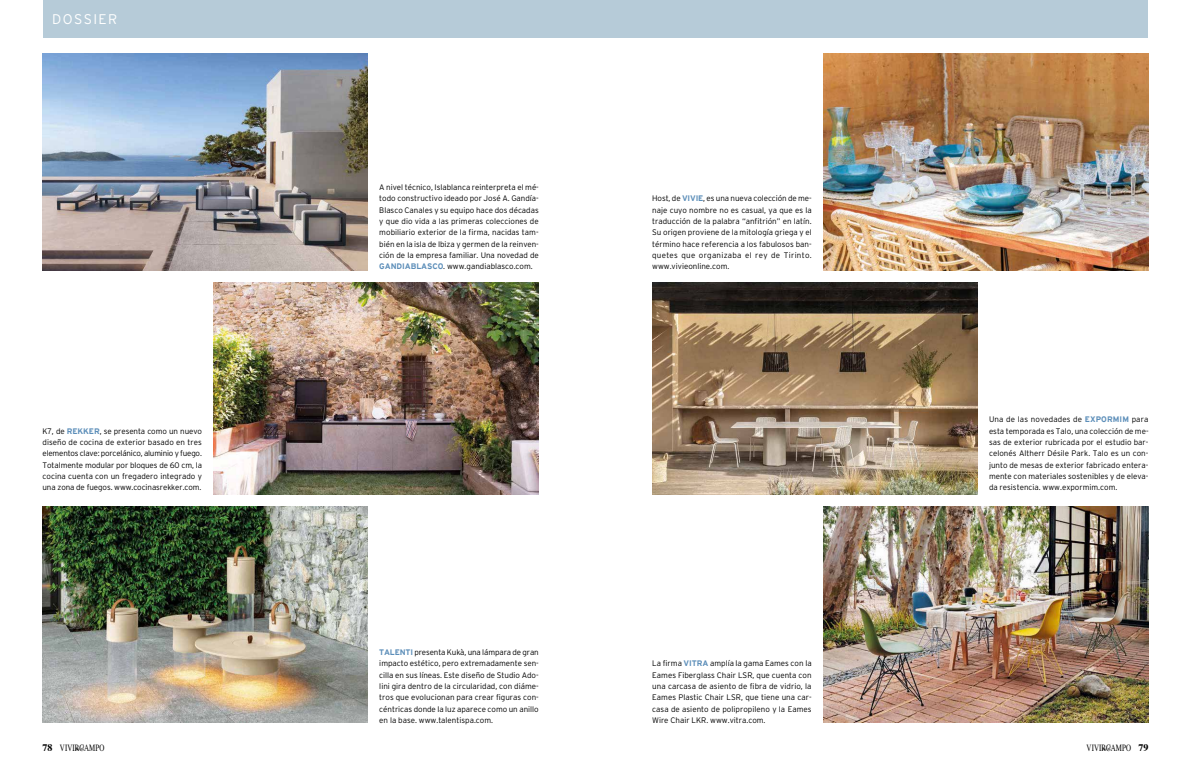
<style>
.page{position:relative;width:1191px;height:774px;background:#fff}
.page>*{position:absolute;margin:0;border:0;box-sizing:border-box;transform-origin:0 0}
.t1{font:300 14px "Interstate";letter-spacing:.1em;color:#fff}
.t2{font:700 10px "Times";color:#000}
.t3{font:9.5px "Times";letter-spacing:.01em;color:#000;scale:.73 1}
.t4{font:300 8px/11.3px "Interstate";color:#000;text-align:justify}
.s1{font-weight:700;color:#5c8eb9}
.s2{font-weight:700;font-size:10px}
.s3{font-family:"Mistral";font-size:5.4px}
</style>
<div class="page">
<div style="left:43px;top:0;width:552px;height:38px;background:#b6cbd8"></div>
<img style="left:213px;top:282px;width:326px;height:212px">
<img style="left:43px;top:54px;width:325px;height:217px">
<img style="left:43px;top:506px;width:325px;height:217px">
<div style="left:595px;top:0;width:553px;height:38px;background:#b6cbd8"></div>
<img style="left:652px;top:282px;width:325px;height:212px">
<img style="left:823px;top:54px;width:325px;height:217px">
<img style="left:823px;top:506px;width:325px;height:217px">
<h1 class="t1" style="left:52px;top:12px;width:67px">DOSSIER</h1>
<p class="t4" style="left:43px;top:425px;width:161px">K7, de <span class="s1">REKKER</span>, se presenta como un nuevo diseño de cocina de exterior basado en tres elementos clave: porcelánico, aluminio y fuego.<br>Totalmente modular por bloques de 60 cm, la cocina cuenta con un fregadero integrado y una zona de fuegos. www.cocinasrekker.com.</p>
<p class="t3" style="left:43px;top:739px;width:86px"><span class="s2">78</span> VIVIR<span class="s3">en</span>CAMPO</p>
<p class="t4" style="left:379px;top:181px;width:161px">A nivel técnico, Islablanca reinterpreta el mé&shy;todo constructivo ideado por José A. Gandía-Blasco Canales y su equipo hace dos décadas y que dio vida a las primeras colecciones de mobiliario exterior de la firma, nacidas tam&shy;bién en la isla de Ibiza y germen de la reinven&shy;ción de la empresa familiar. Una novedad de <span class="s1">GANDIABLASCO</span>. www.gandiablasco.com.</p>
<p class="t4" style="left:652px;top:193px;width:161px">Host, de <span class="s1">VIVIE</span>, es una nueva colección de me&shy;naje cuyo nombre no es casual, ya que es la traducción de la palabra “anfitrión” en latín.<br>Su origen proviene de la mitología griega y el término hace referencia a los fabulosos ban&shy;quetes que organizaba el rey de Tirinto. www.vivieonline.com.</p>
<p class="t4" style="left:379px;top:646px;width:161px"><span class="s1">TALENTI</span> presenta Kukà, una lámpara de gran impacto estético, pero extremadamente sen&shy;cilla en sus líneas. Este diseño de Studio Ado&shy;lini gira dentro de la circularidad, con diáme&shy;tros que evolucionan para crear figuras con&shy;céntricas donde la luz aparece como un anillo en la base. www.talentispa.com.</p>
<p class="t4" style="left:652px;top:658px;width:161px">La firma <span class="s1">VITRA</span> amplía la gama Eames con la Eames Fiberglass Chair LSR, que cuenta con una carcasa de asiento de fibra de vidrio, la Eames Plastic Chair LSR, que tiene una car&shy;casa de asiento de polipropileno y la Eames Wire Chair LKR. www.vitra.com.</p>
<p class="t4" style="left:989px;top:414px;width:161px">Una de las novedades de <span class="s1">EXPORMIM</span> para esta temporada es Talo, una colección de me&shy;sas de exterior rubricada por el estudio bar&shy;celonés Altherr Désile Park. Talo es un con&shy;junto de mesas de exterior fabricado entera&shy;mente con materiales sostenibles y de eleva&shy;da resistencia. www.expormim.com.</p>
<p class="t3" style="left:1086px;top:739px;width:62px">VIVIR<span class="s3">en</span>CAMPO</p>
<p class="t2" style="left:1138px;top:738px;width:11px">79</p>
</div>
